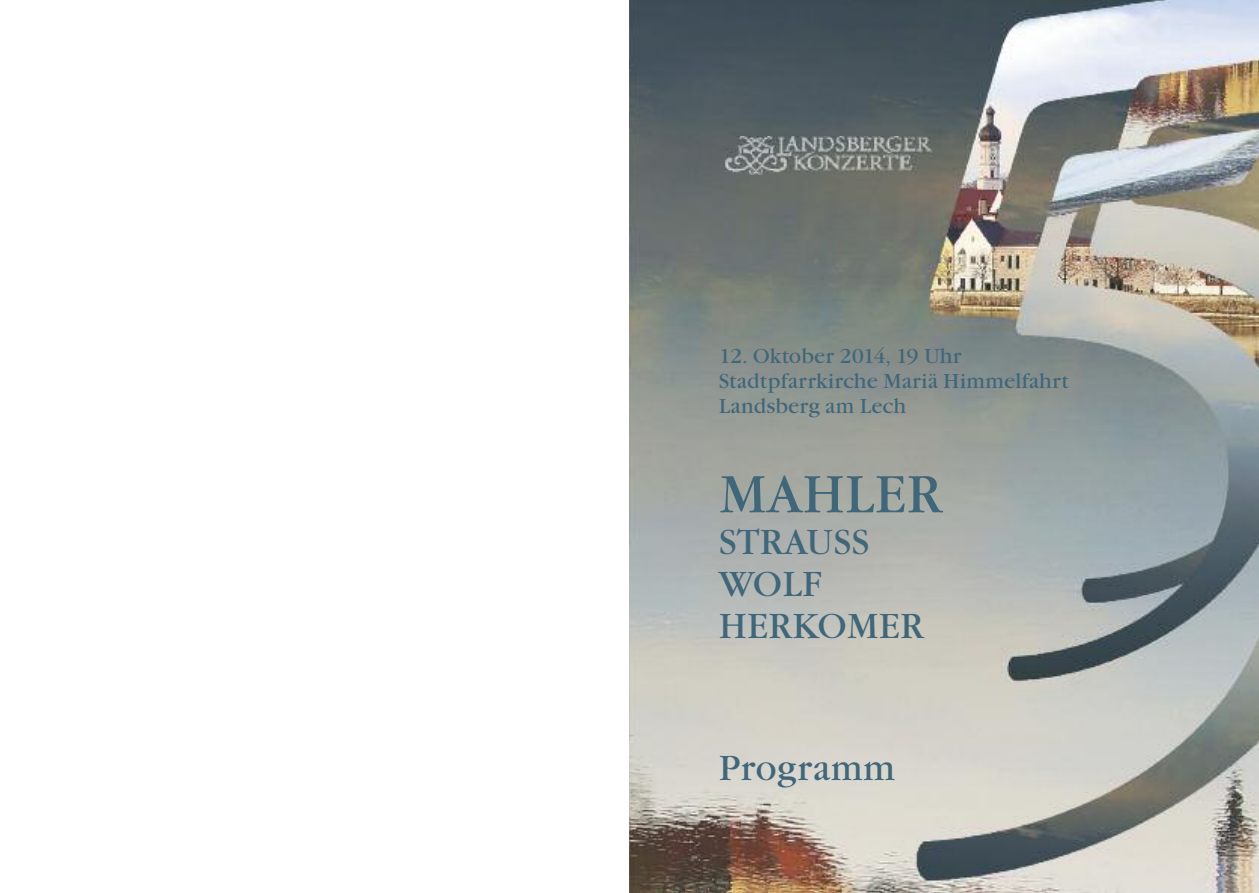
<style>
.page{position:relative;width:1259px;height:893px;background:#fff}
.page>*{position:absolute;margin:0;border:0;box-sizing:border-box;transform-origin:0 0}
.t1{font:54px "Garamond Itc T";color:#406679}
.t2{font:36px/42px "Garamond Itc T";color:#406679}
.t3{font:21px/25.2px "Garamond Itc T";color:#406679}
</style>
<div class="page">
<img style="left:629px;top:0;width:630px;height:893px">
<img style="left:725px;top:137px;width:207px;height:37px">
<p class="t3" style="left:719px;top:343px;width:351px">12. Oktober 2014, 19 Uhr<br>Stadtpfarrkirche Mariä Himmelfahrt<br>Landsberg am Lech</p>
<h1 class="t1" style="left:719px;top:462px;width:225px">MAHLER</h1>
<h2 class="t2" style="left:719px;top:521px;width:207px">STRAUSS<br>WOLF<br>HERKOMER</h2>
<h2 class="t2" style="left:719px;top:746px;width:178px">Programm</h2>
</div>
